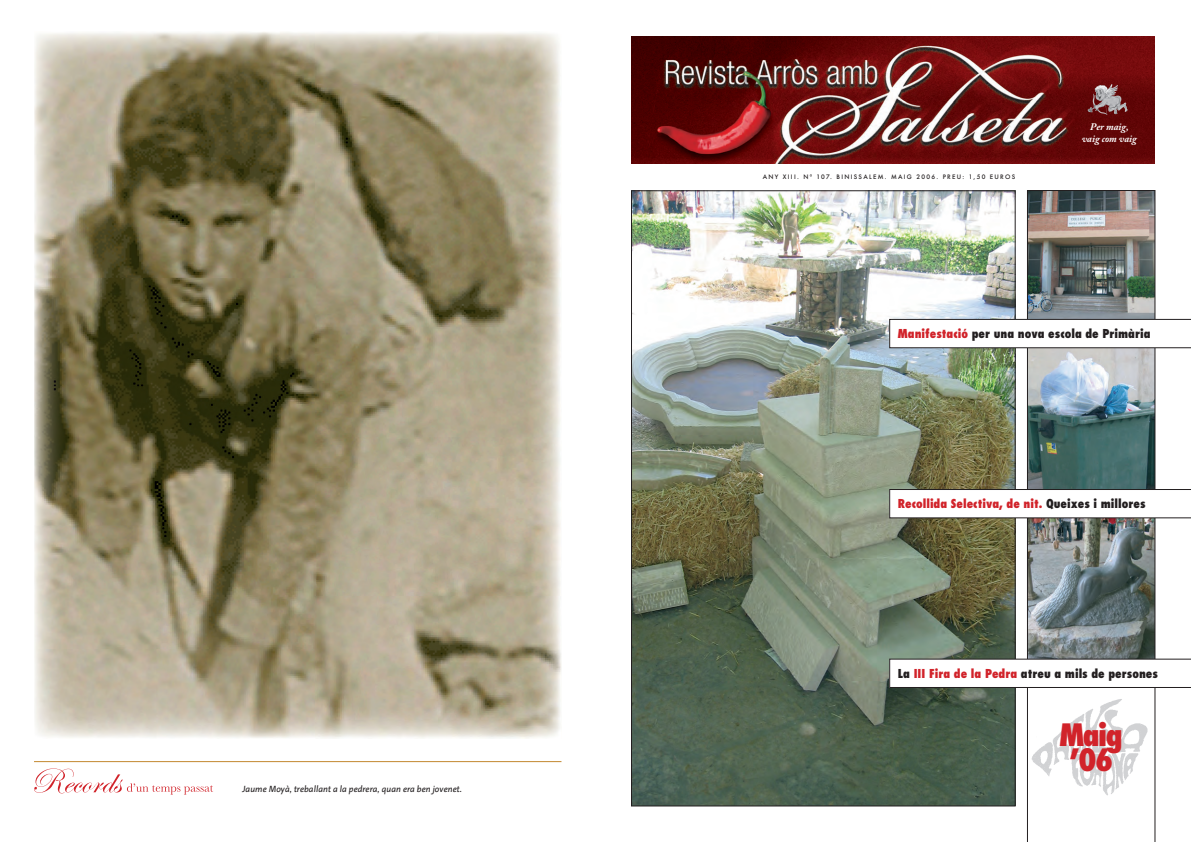
<style>
.page{position:relative;width:1191px;height:842px;background:#fff}
.page>*{position:absolute;margin:0;border:0;box-sizing:border-box;transform-origin:0 0}
.t1{font:800 condensed 30px/25px "Futura";letter-spacing:-.05em;color:#d1232a;text-align:center}
.t2{font:800 condensed 12px "Futura";color:#231f20}
.t3{font:800 condensed 12px "Futura";color:#d1232a}
.t4{font:italic 700 10px/12px "Adobe Caslon Pro";color:#fff;text-align:center}
.t5{font:italic 9px "Linotype Projekt";color:#231f20}
.t6{font:500 6px "Futura";letter-spacing:.215em;color:#231f20}
.s1{color:#d1232a}
.s2{color:#231f20}
</style>
<div class="page">
<img style="left:631px;top:36px;width:524px;height:127px">
<img style="left:633px;top:193px;width:380px;height:611px">
<img style="left:1111px;top:85px;width:16px;height:25px">
<img style="left:34px;top:32px;width:527px;height:706px">
<svg style="left:34px;top:768px;width:179px;height:26px"></svg>
<hr style="left:34px;top:761px;width:527px;height:1px;background:#c38830">
<img style="left:1027px;top:190px;width:128px;height:652px">
<img style="left:889px;top:232px;width:302px;height:134px">
<img style="left:889px;top:489px;width:302px;height:47px">
<svg style="left:889px;top:659px;width:302px;height:29px"></svg>
<p class="t5" style="left:243px;top:784px;width:221px">Jaume Moyà, treballant a la pedrera, quan era ben jovenet.</p>
<p class="t6" style="left:763px;top:173px;width:254px">ANY XIII. Nº 107. BINISSALEM. MAIG 2006. PREU: 1,50 EUROS</p>
<p class="t4" style="left:1081px;top:120px;width:57px">Per maig, vaig com vaig</p>
<p class="t2" style="left:898px;top:326px;width:254px"><span class="s1">Manifestació</span> per una nova escola de Primària</p>
<p class="t3" style="left:898px;top:496px;width:249px">Recollida Selectiva, de nit. <span class="s2">Queixes i millores</span></p>
<p class="t2" style="left:898px;top:666px;width:261px">La <span class="s1">III Fira de la Pedra</span> atreu a mils de persones</p>
<h1 class="t1" style="left:1059px;top:722px;width:65px">Maig ’06</h1>
</div>
